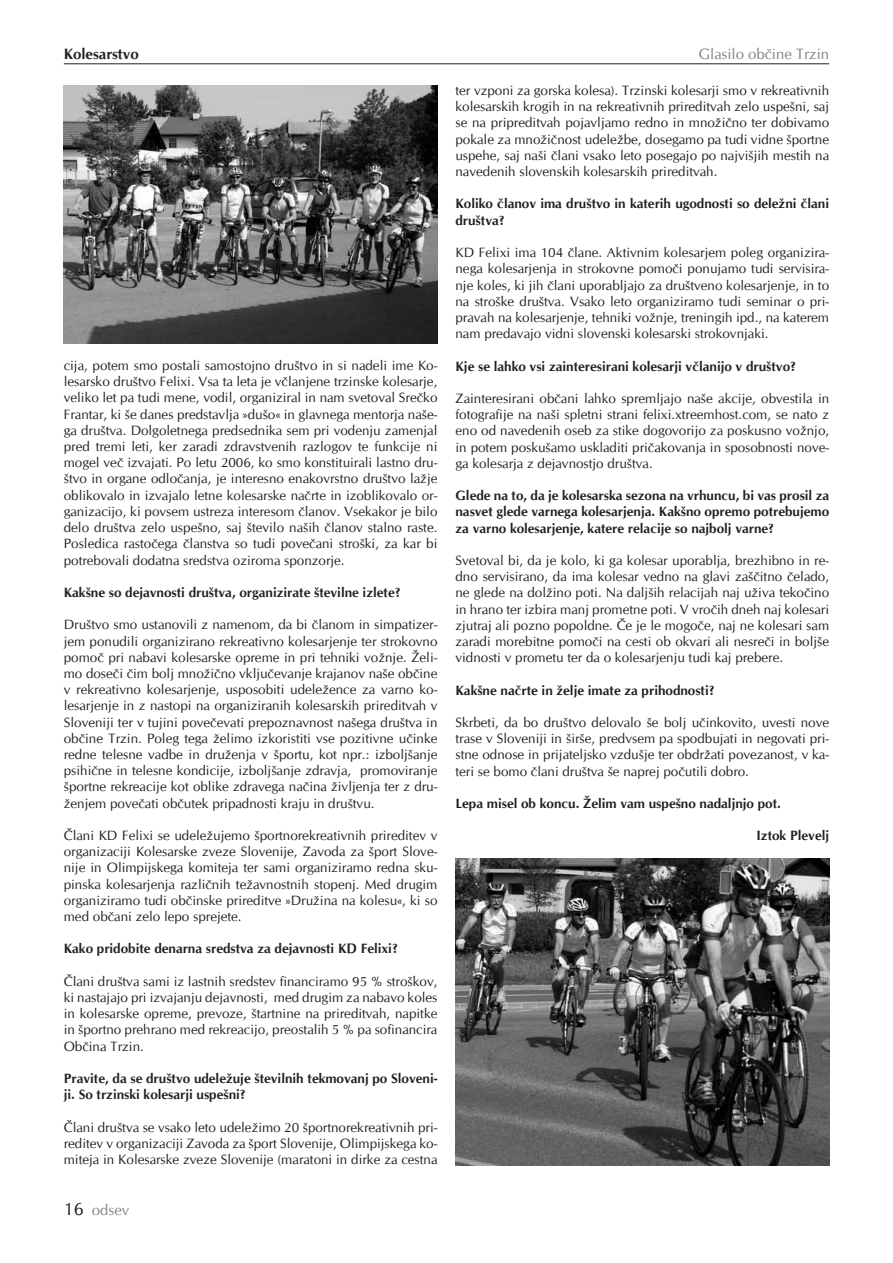
<style>
.page{position:relative;width:893px;height:1263px;background:#fff}
.page>*{position:absolute;margin:0;border:0;box-sizing:border-box;transform-origin:0 0}
.t1{font:15px "CG Omega";color:#808285}
.t2{font:700 15px "CG Omega";color:#231f20}
.t3{font:13.5px/16.2px "CG Omega";color:#231f20;text-align:justify}
.t4{font:700 13.5px/16.2px "CG Omega";color:#231f20}
.s1{font-size:18px;color:#231f20}
</style>
<div class="page">
<hr style="left:64px;top:63px;width:765px;height:1px;background:#231f20">
<img style="left:64px;top:85px;width:373px;height:258px">
<img style="left:455px;top:858px;width:374px;height:307px">
<p class="t2" style="left:64px;top:44px;width:76px">Kolesarstvo</p>
<p class="t3" style="left:64px;top:357px;width:375px">cija, potem smo postali samostojno društvo in si nadeli ime Ko&shy;lesarsko društvo Felixi. Vsa ta leta je včlanjene trzinske kolesarje, veliko let pa tudi mene, vodil, organiziral in nam svetoval Srečko Frantar, ki še danes predstavlja »dušo« in glavnega mentorja naše&shy;ga društva. Dolgoletnega predsednika sem pri vodenju zamenjal pred tremi leti, ker zaradi zdravstvenih razlogov te funkcije ni mogel več izvajati. Po letu 2006, ko smo konstituirali lastno dru&shy;štvo in organe odločanja, je interesno enakovrstno društvo lažje oblikovalo in izvajalo letne kolesarske načrte in izoblikovalo or&shy;ganizacijo, ki povsem ustreza interesom članov. Vsekakor je bilo delo društva zelo uspešno, saj število naših članov stalno raste.<br>Posledica rastočega članstva so tudi povečani stroški, za kar bi potrebovali dodatna sredstva oziroma sponzorje.</p>
<p class="t4" style="left:64px;top:584px;width:338px">Kakšne so dejavnosti društva, organizirate številne izlete?</p>
<p class="t3" style="left:64px;top:617px;width:375px">Društvo smo ustanovili z namenom, da bi članom in simpatizer&shy;jem ponudili organizirano rekreativno kolesarjenje ter strokovno pomoč pri nabavi kolesarske opreme in pri tehniki vožnje. Želi&shy;mo doseči čim bolj množično vključevanje krajanov naše občine v rekreativno kolesarjenje, usposobiti udeležence za varno ko&shy;lesarjenje in z nastopi na organiziranih kolesarskih prireditvah v Sloveniji ter v tujini povečevati prepoznavnost našega društva in občine Trzin. Poleg tega želimo izkoristiti vse pozitivne učinke redne telesne vadbe in druženja v športu, kot npr.: izboljšanje psihične in telesne kondicije, izboljšanje zdravja, promoviranje športne rekreacije kot oblike zdravega načina življenja ter z dru&shy;ženjem povečati občutek pripadnosti kraju in društvu.</p>
<p class="t3" style="left:64px;top:827px;width:375px">Člani KD Felixi se udeležujemo športnorekreativnih prireditev v organizaciji Kolesarske zveze Slovenije, Zavoda za šport Slove&shy;nije in Olimpijskega komiteja ter sami organiziramo redna sku&shy;pinska kolesarjenja različnih težavnostnih stopenj. Med drugim organiziramo tudi občinske prireditve »Družina na kolesu«, ki so med občani zelo lepo sprejete.</p>
<p class="t4" style="left:64px;top:941px;width:336px">Kako pridobite denarna sredstva za dejavnosti KD Felixi?</p>
<p class="t3" style="left:64px;top:973px;width:375px">Člani društva sami iz lastnih sredstev financiramo 95 % stroškov, ki nastajajo pri izvajanju dejavnosti, med drugim za nabavo koles in kolesarske opreme, prevoze, štartnine na prireditvah, napitke in športno prehrano med rekreacijo, preostalih 5 % pa sofinancira Občina Trzin.</p>
<p class="t4" style="left:64px;top:1070px;width:375px">Pravite, da se društvo udeležuje številnih tekmovanj po Sloveni&shy;ji. So trzinski kolesarji uspešni?</p>
<p class="t3" style="left:64px;top:1119px;width:375px">Člani društva se vsako leto udeležimo 20 športnorekreativnih pri&shy;reditev v organizaciji Zavoda za šport Slovenije, Olimpijskega ko&shy;miteja in Kolesarske zveze Slovenije (maratoni in dirke za cestna</p>
<p class="t1" style="left:64px;top:1201px;width:67px"><span class="s1">16</span> odsev</p>
<p class="t1" style="left:699px;top:45px;width:132px">Glasilo občine Trzin</p>
<p class="t3" style="left:455px;top:83px;width:375px">ter vzponi za gorska kolesa). Trzinski kolesarji smo v rekreativnih kolesarskih krogih in na rekreativnih prireditvah zelo uspešni, saj se na pripreditvah pojavljamo redno in množično ter dobivamo pokale za množičnost udeležbe, dosegamo pa tudi vidne športne uspehe, saj naši člani vsako leto posegajo po najvišjih mestih na navedenih slovenskih kolesarskih prireditvah.</p>
<p class="t4" style="left:455px;top:196px;width:375px">Koliko članov ima društvo in katerih ugodnosti so deležni člani društva?</p>
<p class="t3" style="left:455px;top:245px;width:375px">KD Felixi ima 104 člane. Aktivnim kolesarjem poleg organizira&shy;nega kolesarjenja in strokovne pomoči ponujamo tudi servisira&shy;nje koles, ki jih člani uporabljajo za društveno kolesarjenje, in to na stroške društva. Vsako leto organiziramo tudi seminar o pri&shy;pravah na kolesarjenje, tehniki vožnje, treningih ipd., na katerem nam predavajo vidni slovenski kolesarski strokovnjaki.</p>
<p class="t4" style="left:455px;top:358px;width:342px">Kje se lahko vsi zainteresirani kolesarji včlanijo v društvo?</p>
<p class="t3" style="left:455px;top:390px;width:375px">Zainteresirani občani lahko spremljajo naše akcije, obvestila in fotografije na naši spletni strani felixi.xtreemhost.com, se nato z eno od navedenih oseb za stike dogovorijo za poskusno vožnjo, in potem poskušamo uskladiti pričakovanja in sposobnosti nove&shy;ga kolesarja z dejavnostjo društva.</p>
<p class="t4" style="left:455px;top:487px;width:375px;text-align:justify">Glede na to, da je kolesarska sezona na vrhuncu, bi vas prosil za nasvet glede varnega kolesarjenja. Kakšno opremo potrebujemo za varno kolesarjenje, katere relacije so najbolj varne?</p>
<p class="t3" style="left:455px;top:552px;width:375px">Svetoval bi, da je kolo, ki ga kolesar uporablja, brezhibno in re&shy;dno servisirano, da ima kolesar vedno na glavi zaščitno čelado, ne glede na dolžino poti. Na daljših relacijah naj uživa tekočino in hrano ter izbira manj prometne poti. V vročih dneh naj kolesari zjutraj ali pozno popoldne. Če je le mogoče, naj ne kolesari sam zaradi morebitne pomoči na cesti ob okvari ali nesreči in boljše vidnosti v prometu ter da o kolesarjenju tudi kaj prebere.</p>
<p class="t4" style="left:455px;top:682px;width:261px">Kakšne načrte in želje imate za prihodnosti?</p>
<p class="t3" style="left:455px;top:714px;width:375px">Skrbeti, da bo društvo delovalo še bolj učinkovito, uvesti nove trase v Sloveniji in širše, predvsem pa spodbujati in negovati pri&shy;stne odnose in prijateljsko vzdušje ter obdržati povezanost, v ka&shy;teri se bomo člani društva še naprej počutili dobro.</p>
<p class="t4" style="left:455px;top:795px;width:327px">Lepa misel ob koncu. Želim vam uspešno nadaljnjo pot.</p>
<p class="t4" style="left:756px;top:828px;width:74px">Iztok Plevelj</p>
</div>
